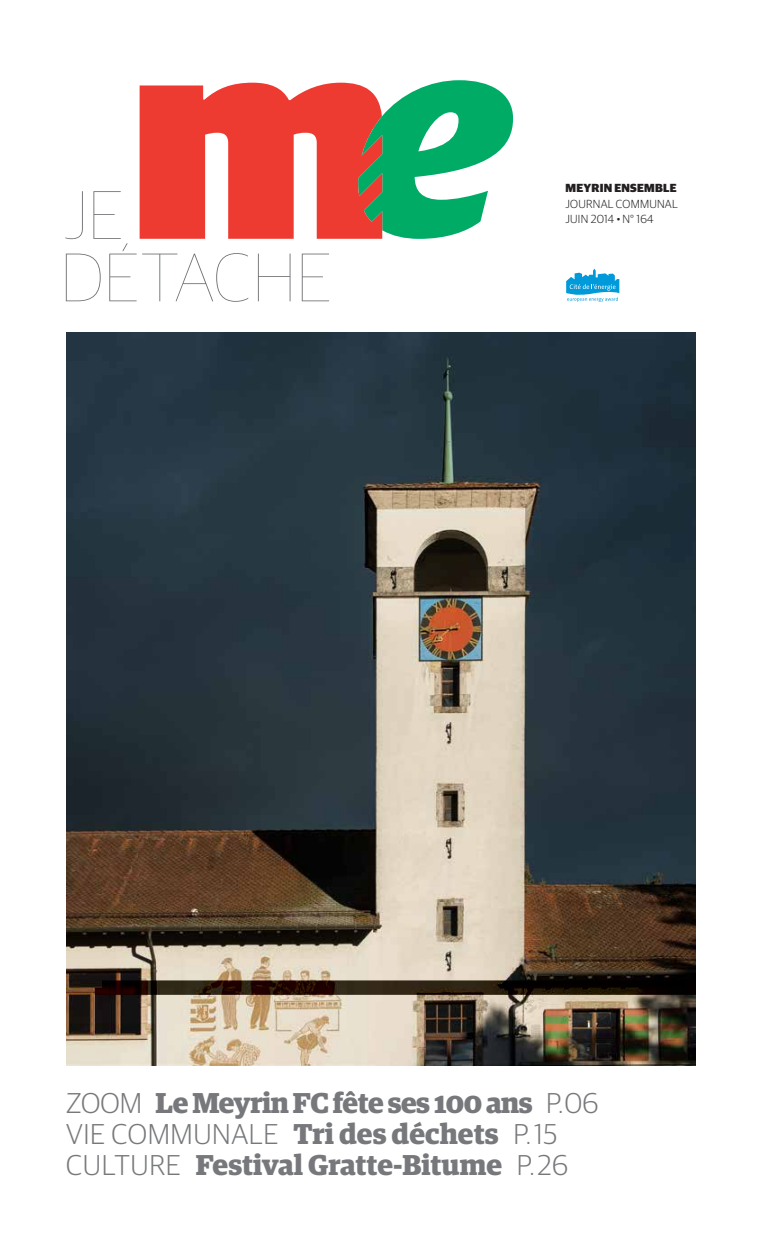
<style>
.page{position:relative;width:762px;height:1241px;background:#fff}
.page>*{position:absolute;margin:0;border:0;box-sizing:border-box;transform-origin:0 0}
.t1{font:100 68.75px/62.4px "Guardian Sans";letter-spacing:.02em;color:#6c6d70}
.t2{font:700 28.75px "Guardian Egyp";letter-spacing:-.02em;color:#76787b}
.t3{font:300 28.75px "Guardian Sans";letter-spacing:.02em;color:#76787b}
.t4{font:300 11.75px/15.6px "Guardian Sans";letter-spacing:.02em;color:#231f20}
.t5{font:900 11.75px "Guardian Sans";letter-spacing:.02em;color:#231f20}
.s1{font-family:"Guardian Sans";font-weight:300}
.s2{font-family:"Guardian Egyp";font-weight:700}
</style>
<div class="page">
<svg style="left:566px;top:268px;width:53px;height:34px"></svg>
<img style="left:66px;top:332px;width:630px;height:733px">
<svg style="left:140px;top:80px;width:373px;height:159px"></svg>
<h1 class="t1" style="left:61px;top:180px;width:272px">JE<br>DÉTACHE</h1>
<p class="t5" style="left:565px;top:179px;width:112px">MEYRIN ENSEMBLE</p>
<p class="t4" style="left:565px;top:195px;width:114px">JOURNAL COMMUNAL<br>JUIN 2014 • N° 164</p>
<p class="t2" style="left:66px;top:1080px;width:534px"><span class="s1">ZOOM</span> Le Meyrin FC fête ses 100 ans <span class="s1">P. 06</span></p>
<p class="t3" style="left:66px;top:1113px;width:493px">VIE COMMUNALE <span class="s2">Tri des déchets</span> P. 15</p>
<p class="t2" style="left:66px;top:1142px;width:503px"><span class="s1">CULTURE</span> Festival Gratte-Bitume <span class="s1">P. 26</span></p>
</div>
